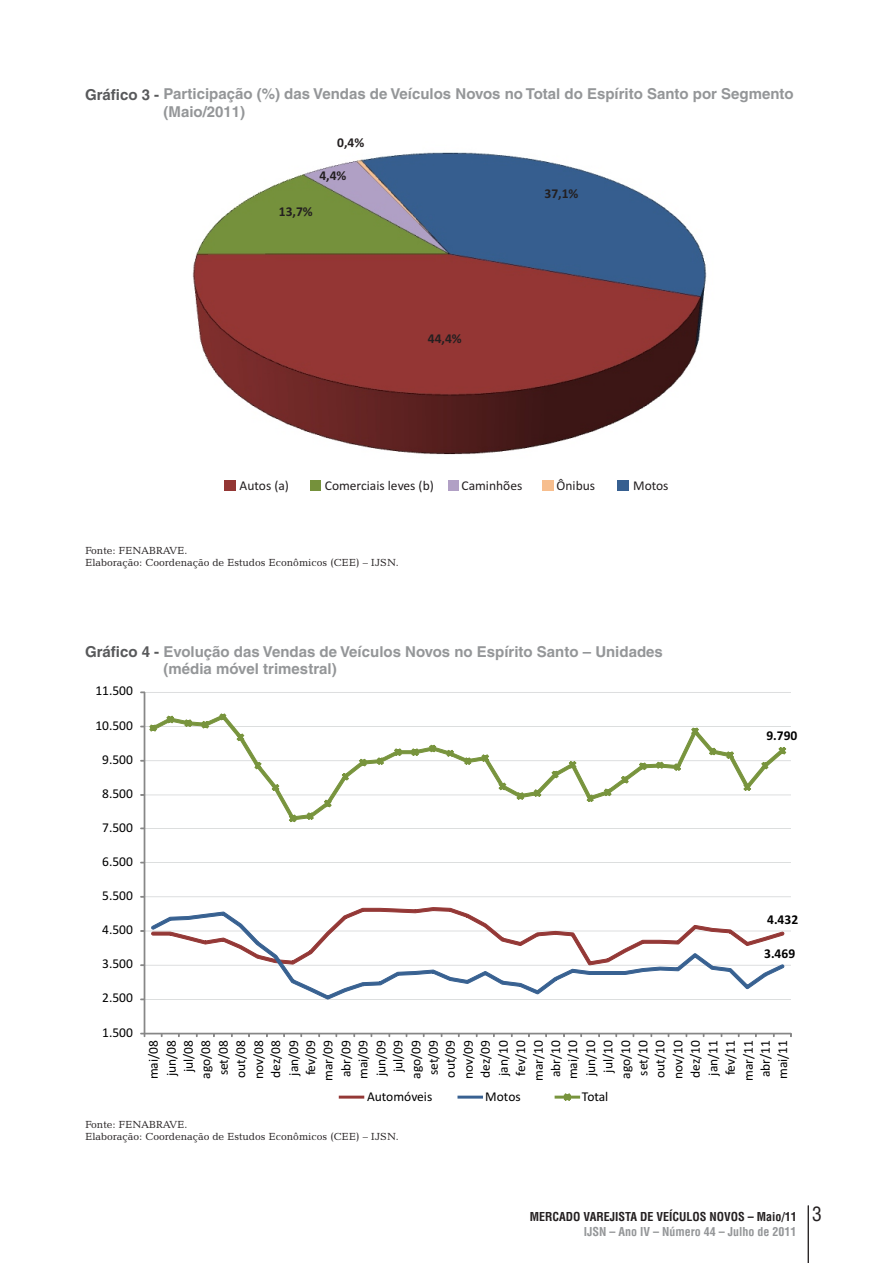
<style>
.page{position:relative;width:893px;height:1263px;background:#fff}
.page>*{position:absolute;margin:0;border:0;box-sizing:border-box;transform-origin:0 0}
.t1{font:700 15px/17.9px "Helvetica LT";color:#949698}
.t2{font:13.5px/17.5px "Calibri";color:#000;text-align:right}
.t3{font:13.5px "Calibri";color:#231f20}
.t4{font:700 13.5px "Calibri";color:#231f20}
.t5{font:700 13.5px "Calibri";color:#000}
.t6{font:700 condensed 12px/15.9px "Helvetica LT";color:#231f20}
.t7{font:10.5px/12.6px "Candida BT";color:#231f20}
.s1{color:#58595b}
.s2{font-weight:400;font-size:19.5px}
.s3{color:#949698}
</style>
<div class="page">
<hr style="left:808px;top:1205px;width:1px;height:58px;background:#231f20">
<img style="left:192px;top:152px;width:515px;height:339px">
<svg style="left:543px;top:480px;width:10px;height:11px"></svg>
<svg style="left:225px;top:480px;width:11px;height:11px"></svg>
<svg style="left:310px;top:480px;width:11px;height:11px"></svg>
<svg style="left:618px;top:480px;width:10px;height:11px"></svg>
<svg style="left:448px;top:480px;width:11px;height:11px"></svg>
<svg style="left:140px;top:691px;width:652px;height:346px"></svg>
<svg style="left:151px;top:911px;width:633px;height:88px"></svg>
<svg style="left:149px;top:713px;width:638px;height:110px"></svg>
<hr style="left:339px;top:1095px;width:25px;height:3px;background:#943836">
<hr style="left:457px;top:1095px;width:26px;height:3px;background:#386191">
<hr style="left:555px;top:1095px;width:25px;height:3px;background:#78943d">
<svg style="left:563px;top:1093px;width:9px;height:8px"></svg>
<p class="t1" style="left:164px;top:86px;width:632px;text-indent:-79px"><span class="s1">Gráfico 3 -</span> Participação (%) das Vendas de Veículos Novos no Total do Espírito Santo por Segmento (Maio/2011)</p>
<p class="t4" style="left:337px;top:137px;width:29px">0,4%</p>
<p class="t4" style="left:319px;top:170px;width:29px">4,4%</p>
<p class="t4" style="left:279px;top:206px;width:35px">13,7%</p>
<p class="t4" style="left:428px;top:333px;width:35px">44,4%</p>
<p class="t4" style="left:544px;top:188px;width:35px">37,1%</p>
<p class="t3" style="left:240px;top:480px;width:51px">Autos (a)</p>
<p class="t3" style="left:325px;top:480px;width:111px">Comerciais leves (b)</p>
<p class="t3" style="left:461px;top:480px;width:62px">Caminhões</p>
<p class="t3" style="left:557px;top:480px;width:40px">Ônibus</p>
<p class="t3" style="left:633px;top:480px;width:37px">Motos</p>
<p class="t7" style="left:85px;top:544px;width:315px">Fonte: FENABRAVE.<br>Elaboração: Coordenação de Estudos Econômicos (CEE) – IJSN.</p>
<p class="t1" style="left:164px;top:643px;width:501px;text-indent:-79px"><span class="s1">Gráfico 4 -</span> Evolução das Vendas de Veículos Novos no Espírito Santo – Unidades (média móvel trimestral)</p>
<p class="t2" style="left:95px;top:683px;width:39px">11.500</p>
<p class="t2" style="left:95px;top:717px;width:39px">10.500</p>
<p class="t2" style="left:102px;top:751px;width:32px">9.500</p>
<p class="t2" style="left:102px;top:786px;width:32px">8.500</p>
<p class="t2" style="left:102px;top:820px;width:32px">7.500</p>
<p class="t2" style="left:102px;top:853px;width:32px">6.500</p>
<p class="t2" style="left:102px;top:888px;width:32px">5.500</p>
<p class="t2" style="left:102px;top:922px;width:32px">4.500</p>
<p class="t2" style="left:102px;top:956px;width:32px">3.500</p>
<p class="t2" style="left:102px;top:990px;width:32px">2.500</p>
<p class="t2" style="left:102px;top:1024px;width:32px">1.500</p>
<p class="t5" style="left:766px;top:730px;width:32px">9.790</p>
<p class="t5" style="left:767px;top:913px;width:32px">4.432</p>
<p class="t5" style="left:764px;top:948px;width:32px">3.469</p>
<p class="t2" style="left:146px;top:1081px;width:43px;rotate:-90deg">mai/08 jun/08 jul/08 ago/08 set/08 out/08 nov/08 dez/08 jan/09 fev/09 mar/09 abr/09 mai/09 jun/09 jul/09 ago/09 set/09 out/09 nov/09 dez/09 jan/10 fev/10 mar/10 abr/10 mai/10 jun/10 jul/10 ago/10 set/10 out/10 nov/10 dez/10 jan/11 fev/11 mar/11 abr/11 mai/11</p>
<p class="t2" style="left:367px;top:1089px;width:67px">Automóveis</p>
<p class="t2" style="left:485px;top:1089px;width:37px">Motos</p>
<p class="t2" style="left:582px;top:1089px;width:28px">Total</p>
<p class="t7" style="left:85px;top:1118px;width:315px">Fonte: FENABRAVE.<br>Elaboração: Coordenação de Estudos Econômicos (CEE) – IJSN.</p>
<p class="t6" style="left:584px;top:1209px;width:240px;text-indent:-54px">MERCADO VAREJISTA DE VEÍCULOS NOVOS – Maio/11 <span class="s2">3<br></span><span class="s3">IJSN – Ano IV – Número 44 – Julho de 2011</span></p>
</div>
